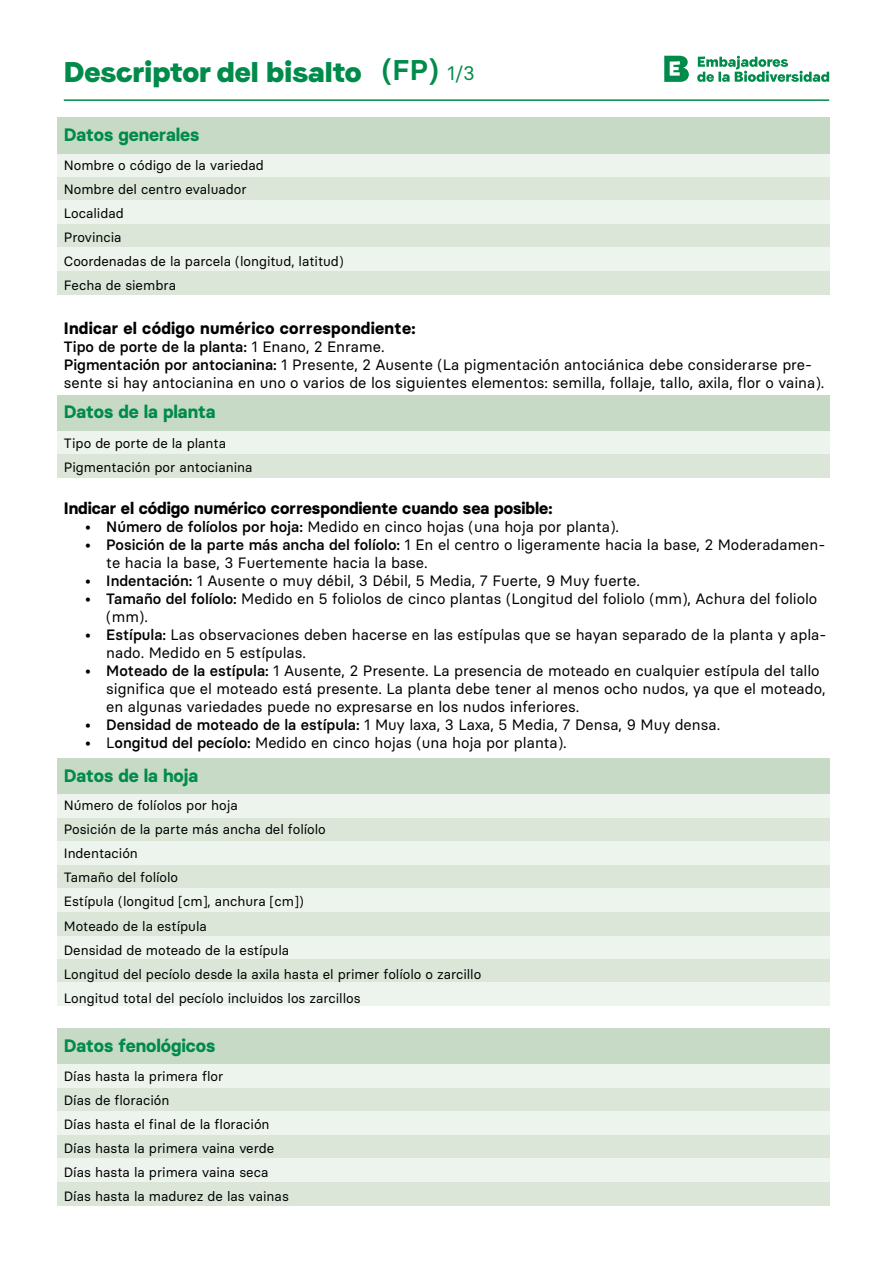
<style>
.page{position:relative;width:893px;height:1263px;background:#fff}
.page>*{position:absolute;margin:0;border:0;box-sizing:border-box;transform-origin:0 0}
.t1{font:28.5px "Faro Display Lucky";color:#008b4a}
.t2{font:600 28.5px "Basier Circle";color:#008b4a}
.t3{font:700 18px "Basier Circle";color:#008b4a}
.t4{font:700 16.5px "Basier Circle";color:#000}
.t5{font:700 16.5px "Basier Circle";letter-spacing:.02em;color:#000}
.t6{font:15px/18px "Basier Circle";color:#000}
.t7{font:13.5px/24px "Basier Circle";color:#000}
.s1{font-weight:400;font-size:19.5px}
.s2{font-weight:500}
</style>
<div class="page">
<div style="left:57px;top:118px;width:772px;height:36px;background:#c7dac6"></div>
<div style="left:57px;top:395px;width:772px;height:36px;background:#c7dac6"></div>
<div style="left:57px;top:758px;width:772px;height:36px;background:#c7dac6"></div>
<div style="left:57px;top:1028px;width:772px;height:36px;background:#c7dac6"></div>
<div style="left:57px;top:154px;width:772px;height:23px;background:#edf3ed"></div>
<div style="left:57px;top:794px;width:772px;height:24px;background:#edf3ed"></div>
<div style="left:57px;top:1064px;width:772px;height:24px;background:#edf3ed"></div>
<div style="left:57px;top:431px;width:772px;height:23px;background:#edf3ed"></div>
<div style="left:57px;top:177px;width:772px;height:24px;background:#dbe6d9"></div>
<div style="left:57px;top:818px;width:772px;height:23px;background:#dbe6d9"></div>
<div style="left:57px;top:1088px;width:772px;height:23px;background:#dbe6d9"></div>
<div style="left:57px;top:454px;width:772px;height:24px;background:#dbe6d9"></div>
<div style="left:57px;top:201px;width:772px;height:23px;background:#edf3ed"></div>
<div style="left:57px;top:841px;width:772px;height:24px;background:#edf3ed"></div>
<div style="left:57px;top:1111px;width:772px;height:24px;background:#edf3ed"></div>
<div style="left:57px;top:935px;width:772px;height:24px;background:#edf3ed"></div>
<div style="left:57px;top:224px;width:772px;height:24px;background:#dbe6d9"></div>
<div style="left:57px;top:865px;width:772px;height:23px;background:#dbe6d9"></div>
<div style="left:57px;top:1135px;width:772px;height:23px;background:#dbe6d9"></div>
<div style="left:57px;top:959px;width:772px;height:23px;background:#dbe6d9"></div>
<div style="left:57px;top:248px;width:772px;height:23px;background:#edf3ed"></div>
<div style="left:57px;top:888px;width:772px;height:24px;background:#edf3ed"></div>
<div style="left:57px;top:1158px;width:772px;height:24px;background:#edf3ed"></div>
<div style="left:57px;top:982px;width:772px;height:24px;background:#edf3ed"></div>
<div style="left:57px;top:271px;width:772px;height:24px;background:#dbe6d9"></div>
<div style="left:57px;top:912px;width:772px;height:23px;background:#dbe6d9"></div>
<div style="left:57px;top:1182px;width:772px;height:23px;background:#dbe6d9"></div>
<svg style="left:697px;top:56px;width:132px;height:26px"></svg>
<svg style="left:664px;top:56px;width:25px;height:26px"></svg>
<hr style="left:64px;top:99px;width:765px;height:2px;background:#008b4a">
<h1 class="t1" style="left:64px;top:50px;width:300px">Descriptor del bisalto</h1>
<p class="t3" style="left:64px;top:123px;width:137px">Datos generales</p>
<p class="t7" style="left:64px;top:153px;width:282px">Nombre o código de la variedad<br>Nombre del centro evaluador<br>Localidad<br>Provincia<br>Coordenadas de la parcela (longitud, latitud)<br>Fecha de siembra</p>
<h1 class="t2" style="left:382px;top:52px;width:94px">(FP) <span class="s1">1/3</span></h1>
<p class="t5" style="left:64px;top:318px;width:353px">Indicar el código numérico correspondiente:</p>
<p class="t6" style="left:64px;top:337px;width:762px"><span class="s2">Tipo de porte de la planta:</span> 1 Enano, 2 Enrame.<br><span class="s2">Pigmentación por antocianina:</span> 1 Presente, 2 Ausente (La pigmentación antociánica debe considerarse pre&shy;sente si hay antocianina en uno o varios de los siguientes elementos: semilla, follaje, tallo, axila, flor o vaina).</p>
<p class="t3" style="left:64px;top:401px;width:153px">Datos de la planta</p>
<p class="t7" style="left:64px;top:431px;width:190px">Tipo de porte de la planta<br>Pigmentación por antocianina</p>
<p class="t4" style="left:64px;top:498px;width:490px">Indicar el código numérico correspondiente cuando sea posible:</p>
<p class="t6" style="left:85px;top:517px;width:536px"><span class="s2">• Número de folíolos por hoja:</span> Medido en cinco hojas (una hoja por planta).</p>
<p class="t6" style="left:106px;top:535px;width:721px;text-indent:-21px"><span class="s2">• Posición de la parte más ancha del folíolo:</span> 1 En el centro o ligeramente hacia la base, 2 Moderadamen&shy;te hacia la base, 3 Fuertemente hacia la base.</p>
<p class="t6" style="left:85px;top:571px;width:556px"><span class="s2">• Indentación:</span> 1 Ausente o muy débil, 3 Débil, 5 Media, 7 Fuerte, 9 Muy fuerte.</p>
<p class="t6" style="left:106px;top:589px;width:713px;text-indent:-21px"><span class="s2">• Tamaño del folíolo:</span> Medido en 5 foliolos de cinco plantas (Longitud del foliolo (mm), Achura del foliolo (mm).</p>
<p class="t6" style="left:106px;top:625px;width:722px;text-indent:-21px"><span class="s2">• Estípula:</span> Las observaciones deben hacerse en las estípulas que se hayan separado de la planta y apla&shy;nado. Medido en 5 estípulas.</p>
<p class="t6" style="left:106px;top:661px;width:721px;text-indent:-21px"><span class="s2">• Moteado de la estípula:</span> 1 Ausente, 2 Presente. La presencia de moteado en cualquier estípula del tallo significa que el moteado está presente. La planta debe tener al menos ocho nudos, ya que el moteado, en algunas variedades puede no expresarse en los nudos inferiores.</p>
<p class="t6" style="left:85px;top:715px;width:637px"><span class="s2">• Densidad de moteado de la estípula:</span> 1 Muy laxa, 3 Laxa, 5 Media, 7 Densa, 9 Muy densa.</p>
<p class="t6" style="left:85px;top:733px;width:483px">• L<span class="s2">ongitud del pecíolo:</span> Medido en cinco hojas (una hoja por planta).</p>
<p class="t3" style="left:64px;top:764px;width:136px">Datos de la hoja</p>
<p class="t7" style="left:64px;top:793px;width:419px">Número de folíolos por hoja<br>Posición de la parte más ancha del folíolo<br>Indentación<br>Tamaño del folíolo<br>Estípula (longitud [cm], anchura [cm])<br>Moteado de la estípula<br>Densidad de moteado de la estípula<br>Longitud del pecíolo desde la axila hasta el primer folíolo o zarcillo Longitud total del pecíolo incluidos los zarcillos</p>
<p class="t3" style="left:64px;top:1034px;width:153px">Datos fenológicos</p>
<p class="t7" style="left:64px;top:1063px;width:227px">Días hasta la primera flor<br>Días de floración<br>Días hasta el final de la floración<br>Días hasta la primera vaina verde<br>Días hasta la primera vaina seca<br>Días hasta la madurez de las vainas</p>
</div>
